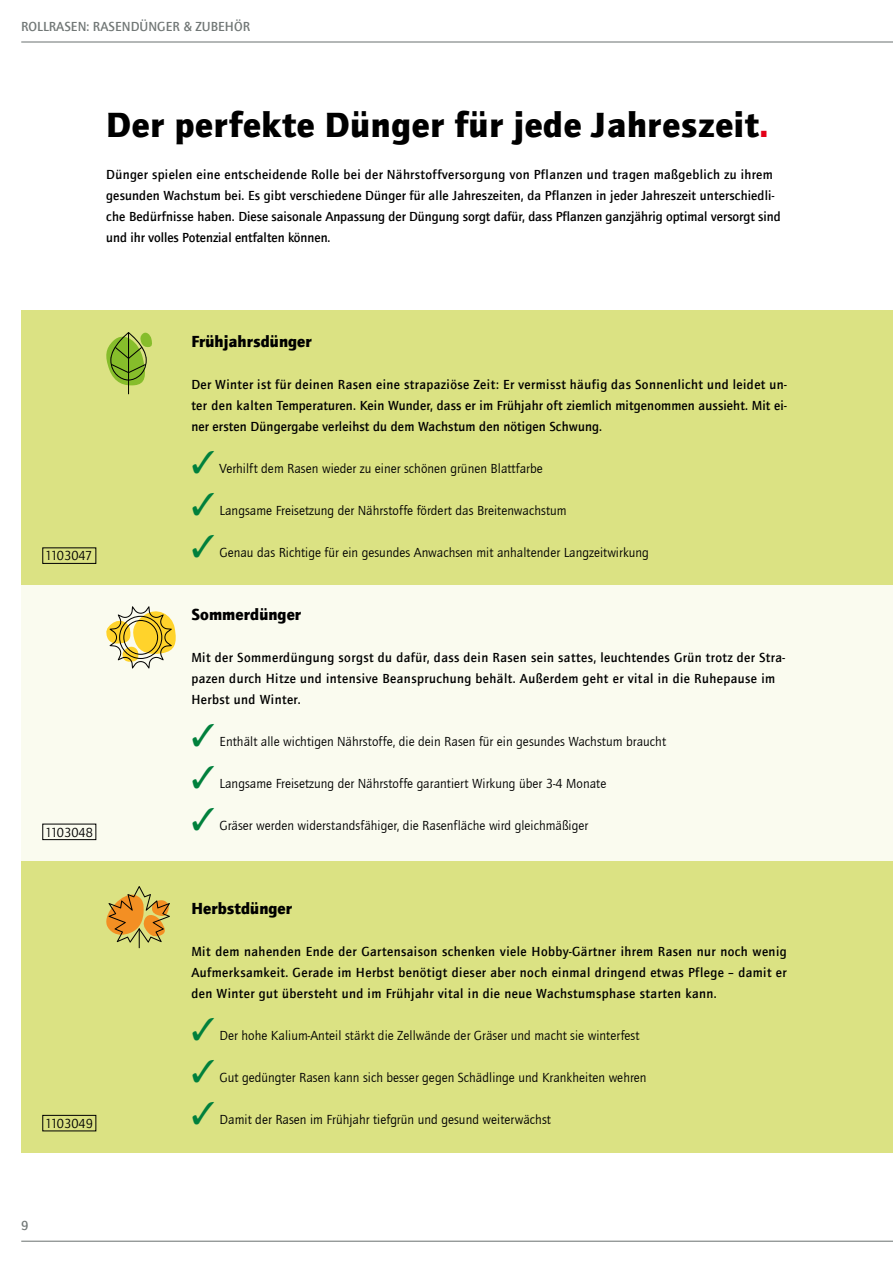
<style>
.page{position:relative;width:893px;height:1263px;background:#fff}
.page>*{position:absolute;margin:0;border:0;box-sizing:border-box;transform-origin:0 0}
.t1{font:900 36px "Quay Sans ITC Com";letter-spacing:.02em;color:#000}
.t2{font:900 16.5px "Quay Sans ITC Com";letter-spacing:.005em;color:#000}
.t3{font:500 13.5px/21px "Quay Sans ITC Com";letter-spacing:.025em;color:#000;text-align:justify}
.t4{font:13.5px "Quay Sans ITC Com";letter-spacing:.005em;color:#000}
.t5{font:500 13.5px "Quay Sans ITC Com";letter-spacing:.005em;color:#717776}
.t6{font:13.5px "Quay Sans ITC Com";letter-spacing:-.025em;color:#000}
.s1{color:#e30018}
.s2{color:#00803c}
</style>
<div class="page">
<hr style="left:21px;top:1241px;width:872px;height:1px;background:#717776">
<hr style="left:21px;top:41px;width:872px;height:2px;background:#717776">
<div style="left:21px;top:311px;width:872px;height:274px;background:#dbe283"></div>
<svg style="left:106px;top:332px;width:46px;height:54px"></svg>
<hr style="left:128px;top:332px;width:1px;height:62px;background:#000">
<div style="left:21px;top:585px;width:872px;height:276px;background:#fafbef"></div>
<svg style="left:106px;top:606px;width:70px;height:62px"></svg>
<div style="left:21px;top:861px;width:872px;height:291px;background:#dbe283"></div>
<svg style="left:106px;top:886px;width:64px;height:62px"></svg>
<div style="left:43px;top:548px;width:53px;height:16px;border:1px solid #000"></div>
<div style="left:43px;top:824px;width:53px;height:16px;border:1px solid #000"></div>
<div style="left:43px;top:1115px;width:53px;height:16px;border:1px solid #000"></div>
<p class="t5" style="left:21px;top:18px;width:230px">ROLLRASEN: RASENDÜNGER &amp; ZUBEHÖR</p>
<h1 class="t1" style="left:106px;top:101px;width:664px">Der perfekte Dünger für jede Jahreszeit<span class="s1">.</span></h1>
<p class="t3" style="left:106px;top:163px;width:676px;text-align:left">Dünger spielen eine entscheidende Rolle bei der Nährstoffversorgung von Pflanzen und tragen maßgeblich zu ihrem gesunden Wachstum bei. Es gibt verschiedene Dünger für alle Jahreszeiten, da Pflanzen in jeder Jahreszeit unterschiedli&shy;che Bedürfnisse haben. Diese saisonale Anpassung der Düngung sorgt dafür, dass Pflanzen ganzjährig optimal versorgt sind und ihr volles Potenzial entfalten können.</p>
<p class="t6" style="left:45px;top:548px;width:49px">1103047</p>
<p class="t4" style="left:45px;top:824px;width:49px">1103048</p>
<p class="t4" style="left:45px;top:1115px;width:49px">1103049</p>
<p class="t5" style="left:21px;top:1217px;width:9px">9</p>
<p class="t2" style="left:191px;top:330px;width:122px">Frühjahrsdünger</p>
<p class="t3" style="left:191px;top:373px;width:597px">Der Winter ist für deinen Rasen eine strapaziöse Zeit: Er vermisst häufig das Sonnenlicht und leidet un&shy;ter den kalten Temperaturen. Kein Wunder, dass er im Frühjahr oft ziemlich mitgenommen aussieht. Mit ei&shy;ner ersten Düngergabe verleihst du dem Wachstum den nötigen Schwung.</p>
<p class="t4" style="left:191px;top:460px;width:353px"><span class="s2">✓</span> Verhilft dem Rasen wieder zu einer schönen grünen Blattfarbe</p>
<p class="t4" style="left:191px;top:502px;width:377px"><span class="s2">✓</span> Langsame Freisetzung der Nährstoffe fördert das Breitenwachstum</p>
<p class="t4" style="left:191px;top:544px;width:459px"><span class="s2">✓</span> Genau das Richtige für ein gesundes Anwachsen mit anhaltender Langzeitwirkung</p>
<p class="t2" style="left:191px;top:603px;width:112px">Sommerdünger</p>
<p class="t3" style="left:191px;top:646px;width:595px;text-align:left">Mit der Sommerdüngung sorgst du dafür, dass dein Rasen sein sattes, leuchtendes Grün trotz der Stra&shy;pazen durch Hitze und intensive Beanspruchung behält. Außerdem geht er vital in die Ruhepause im<br>Herbst und Winter.</p>
<p class="t4" style="left:191px;top:733px;width:476px"><span class="s2">✓</span> Enthält alle wichtigen Nährstoffe, die dein Rasen für ein gesundes Wachstum braucht</p>
<p class="t4" style="left:191px;top:775px;width:417px"><span class="s2">✓</span> Langsame Freisetzung der Nährstoffe garantiert Wirkung über 3-4 Monate</p>
<p class="t4" style="left:191px;top:817px;width:398px"><span class="s2">✓</span> Gräser werden widerstandsfähiger, die Rasenfläche wird gleichmäßiger</p>
<p class="t2" style="left:191px;top:897px;width:102px">Herbstdünger</p>
<p class="t3" style="left:191px;top:940px;width:597px">Mit dem nahenden Ende der Gartensaison schenken viele Hobby-Gärtner ihrem Rasen nur noch wenig Aufmerksamkeit. Gerade im Herbst benötigt dieser aber noch einmal dringend etwas Pflege – damit er den Winter gut übersteht und im Frühjahr vital in die neue Wachstumsphase starten kann.</p>
<p class="t4" style="left:191px;top:1027px;width:450px"><span class="s2">✓</span> Der hohe Kalium-Anteil stärkt die Zellwände der Gräser und macht sie winterfest</p>
<p class="t4" style="left:191px;top:1069px;width:457px"><span class="s2">✓</span> Gut gedüngter Rasen kann sich besser gegen Schädlinge und Krankheiten wehren</p>
<p class="t4" style="left:191px;top:1111px;width:361px"><span class="s2">✓</span> Damit der Rasen im Frühjahr tiefgrün und gesund weiterwächst</p>
</div>
